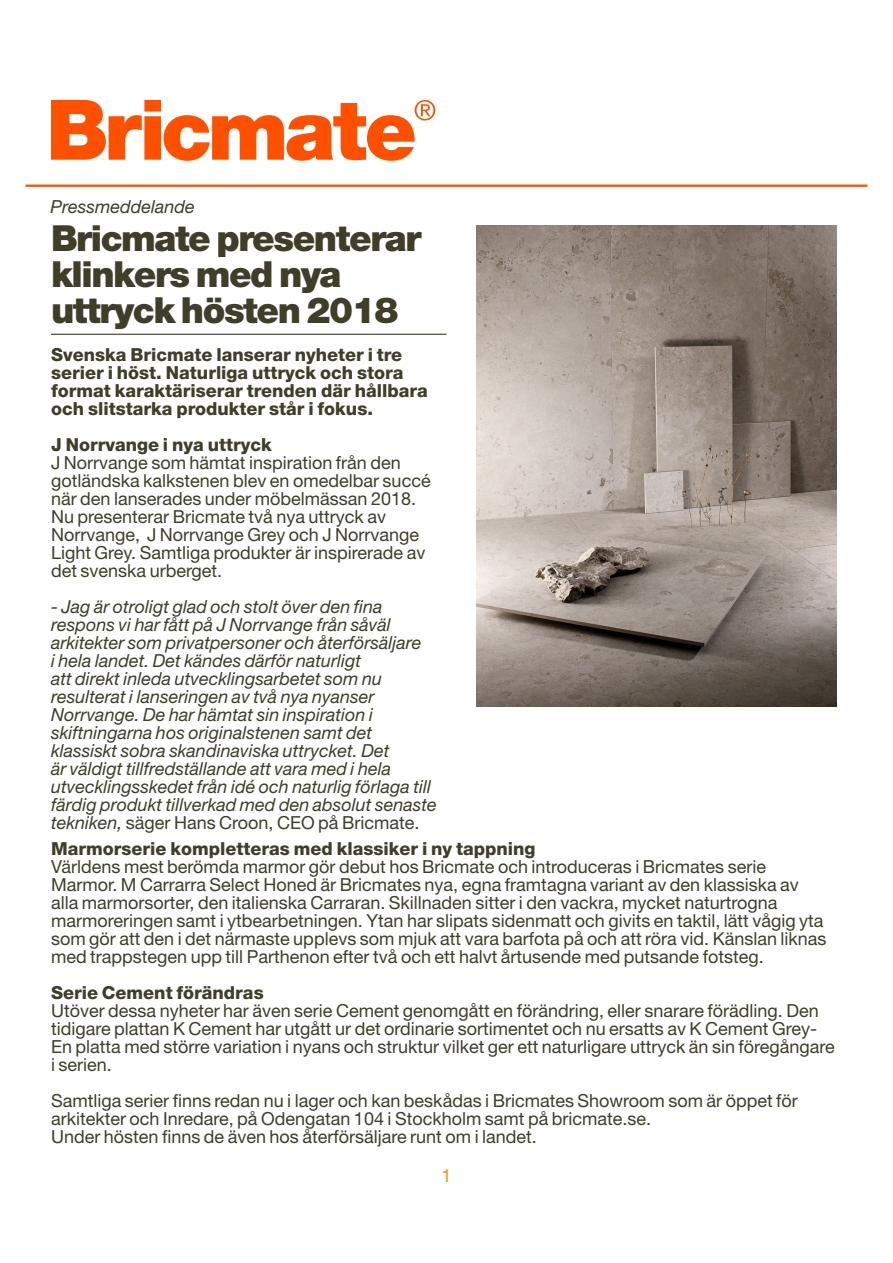
<style>
.page{position:relative;width:893px;height:1263px;background:#fff}
.page>*{position:absolute;margin:0;border:0;box-sizing:border-box;transform-origin:0 0}
.bröd_8_8{font:900 36px/36px "Helvetica Neue LT Std";letter-spacing:-.04em;color:#3e3e29}
.bröd_8_8-2{font:18px/18px "Helvetica Neue LT Std";color:#3e3e29}
.bröd_8_8-3{font:italic 18px/18px "Helvetica Neue LT Std";color:#3e3e29}
.bröd_8_8-4{font:800 18px/18px "Helvetica Neue LT Std";color:#3e3e29}
.bröd_8_8-5{font:18px "Helvetica Neue LT Std";color:#f68e1e}
.s1{font-style:normal}
</style>
<div class="page">
<svg style="left:51px;top:100px;width:384px;height:61px"></svg>
<hr style="left:26px;top:185px;width:841px;height:2px;background:#ff5000">
<hr style="left:51px;top:334px;width:395px;height:1px;background:#3e3e29">
<img style="left:476px;top:226px;width:360px;height:480px">
<p class="bröd_8_8-3" style="left:50px;top:197px;width:146px">Pressmeddelande</p>
<p class="bröd_8_8" style="left:51px;top:220px;width:372px">Bricmate presenterar klinkers med nya</p>
<p class="bröd_8_8" style="left:51px;top:292px;width:349px">uttryck hösten 2018</p>
<p class="bröd_8_8-4" style="left:51px;top:345px;width:378px">Svenska Bricmate lanserar nyheter i tre serier i höst. Naturliga uttryck och stora format karaktäriserar trenden där hållbara och slitstarka produkter står i fokus.</p>
<p class="bröd_8_8-4" style="left:51px;top:435px;width:222px">J Norrvange i nya uttryck</p>
<p class="bröd_8_8-2" style="left:51px;top:453px;width:381px">J Norrvange som hämtat inspiration från den gotländska kalkstenen blev en omedelbar succé när den lanserades under möbelmässan 2018.<br>Nu presenterar Bricmate två nya uttryck av Norrvange, J Norrvange Grey och J Norrvange Light Grey. Samtliga produkter är inspirerade av det svenska urberget.</p>
<p class="bröd_8_8-3" style="left:51px;top:597px;width:387px">- Jag är otroligt glad och stolt över den fina respons vi har fått på J Norrvange från såväl arkitekter som privatpersoner och återförsäljare<br>i hela landet. Det kändes därför naturligt<br>att direkt inleda utvecklingsarbetet som nu resulterat i lanseringen av två nya nyanser Norrvange. De har hämtat sin inspiration i skiftningarna hos originalstenen samt det klassiskt sobra skandinaviska uttrycket. Det<br>är väldigt tillfredställande att vara med i hela utvecklingsskedet från idé och naturlig förlaga till färdig produkt tillverkad med den absolut senaste tekniken, <span class="s1">säger Hans Croon, CEO på Bricmate.</span></p>
<p class="bröd_8_8-4" style="left:51px;top:840px;width:486px">Marmorserie kompletteras med klassiker i ny tappning</p>
<p class="bröd_8_8-2" style="left:51px;top:857px;width:777px">Världens mest berömda marmor gör debut hos Bricmate och introduceras i Bricmates serie Marmor. M Carrarra Select Honed är Bricmates nya, egna framtagna variant av den klassiska av alla marmorsorter, den italienska Carraran. Skillnaden sitter i den vackra, mycket naturtrogna marmoreringen samt i ytbearbetningen. Ytan har slipats sidenmatt och givits en taktil, lätt vågig yta som gör att den i det närmaste upplevs som mjuk att vara barfota på och att röra vid. Känslan liknas med trappstegen upp till Parthenon efter två och ett halvt årtusende med putsande fotsteg.</p>
<p class="bröd_8_8-4" style="left:51px;top:984px;width:214px">Serie Cement förändras</p>
<p class="bröd_8_8-2" style="left:51px;top:1001px;width:785px">Utöver dessa nyheter har även serie Cement genomgått en förändring, eller snarare förädling. Den tidigare plattan K Cement har utgått ur det ordinarie sortimentet och nu ersatts av K Cement Grey-En platta med större variation i nyans och struktur vilket ger ett naturligare uttryck än sin föregångare i serien.</p>
<p class="bröd_8_8-2" style="left:51px;top:1091px;width:748px">Samtliga serier finns redan nu i lager och kan beskådas i Bricmates Showroom som är öppet för arkitekter och Inredare, på Odengatan 104 i Stockholm samt på bricmate.se.</p>
<p class="bröd_8_8-2" style="left:51px;top:1127px;width:487px">Under hösten finns de även hos återförsäljare runt om i landet.</p>
<p class="bröd_8_8-5" style="left:441px;top:1165px;width:12px">1</p>
</div>
